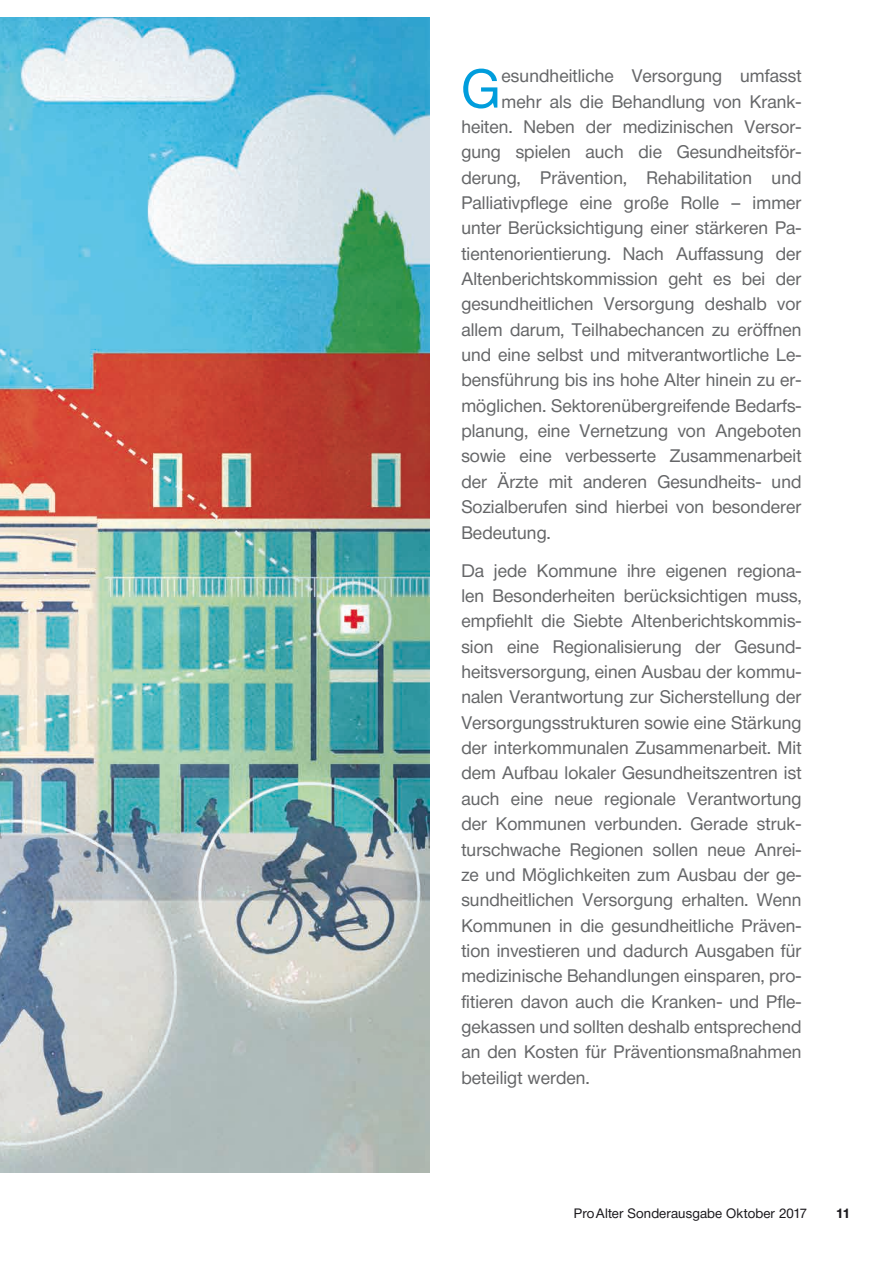
<style>
.page{position:relative;width:893px;height:1263px;background:#fff}
.page>*{position:absolute;margin:0;border:0;box-sizing:border-box;transform-origin:0 0}
.t1{font:53.85px "Neue Helvetica BQ";color:#009ddc}
.t2{font:18px/25.3px "Neue Helvetica BQ";letter-spacing:.005em;color:#656668;text-align:justify}
.t3{font:13.5px "Neue Helvetica BQ";letter-spacing:.01em;color:#1a181c}
.t4{font:700 13.5px "Neue Helvetica BQ";color:#1a181c}
</style>
<div class="page">
<img style="left:0;top:17px;width:429px;height:1155px">
<p class="t1" style="left:461px;top:55px;width:40px">G</p>
<p class="t2" style="left:502px;top:63px;width:301px">esundheitliche Versorgung umfasst</p>
<p class="t2" style="left:502px;top:88px;width:301px">mehr als die Behandlung von Krank-</p>
<p class="t2" style="left:461px;top:114px;width:341px">heiten. Neben der medizinischen Versor-</p>
<p class="t2" style="left:461px;top:139px;width:341px">gung spielen auch die Gesundheitsför-</p>
<p class="t2" style="left:461px;top:164px;width:342px">derung, Prävention, Rehabilitation und</p>
<p class="t2" style="left:461px;top:190px;width:342px">Palliativpflege eine große Rolle – immer</p>
<p class="t2" style="left:461px;top:215px;width:341px">unter Berücksichtigung einer stärkeren Pa-</p>
<p class="t2" style="left:461px;top:241px;width:342px">tientenorientierung. Nach Auffassung der</p>
<p class="t2" style="left:461px;top:266px;width:342px">Altenberichtskommission geht es bei der</p>
<p class="t2" style="left:461px;top:291px;width:342px">gesundheitlichen Versorgung deshalb vor</p>
<p class="t2" style="left:461px;top:317px;width:342px">allem darum, Teilhabechancen zu eröffnen</p>
<p class="t2" style="left:461px;top:342px;width:341px">und eine selbst und mitverantwortliche Le-</p>
<p class="t2" style="left:461px;top:367px;width:341px">bensführung bis ins hohe Alter hinein zu er-</p>
<p class="t2" style="left:461px;top:393px;width:341px">möglichen. Sektorenübergreifende Bedarfs-</p>
<p class="t2" style="left:461px;top:418px;width:342px">planung, eine Vernetzung von Angeboten</p>
<p class="t2" style="left:461px;top:443px;width:342px">sowie eine verbesserte Zusammenarbeit</p>
<p class="t2" style="left:461px;top:469px;width:342px">der Ärzte mit anderen Gesundheits- und</p>
<p class="t2" style="left:461px;top:494px;width:342px">Sozialberufen sind hierbei von besonderer</p>
<p class="t2" style="left:461px;top:519px;width:91px">Bedeutung.</p>
<p class="t2" style="left:461px;top:557px;width:342px">Da jede Kommune ihre eigenen regiona&shy;len Besonderheiten berücksichtigen muss, empfiehlt die Siebte Altenberichtskommis&shy;sion eine Regionalisierung der Gesund&shy;heitsversorgung, einen Ausbau der kommu&shy;nalen Verantwortung zur Sicherstellung der Versorgungsstrukturen sowie eine Stärkung der interkommunalen Zusammenarbeit. Mit dem Aufbau lokaler Gesundheitszentren ist auch eine neue regionale Verantwortung der Kommunen verbunden. Gerade struk&shy;turschwache Regionen sollen neue Anrei&shy;ze und Möglichkeiten zum Ausbau der ge&shy;sundheitlichen Versorgung erhalten. Wenn Kommunen in die gesundheitliche Präven&shy;tion investieren und dadurch Ausgaben für medizinische Behandlungen einsparen, pro&shy;fitieren davon auch die Kranken- und Pfle&shy;gekassen und sollten deshalb entsprechend an den Kosten für Präventionsmaßnahmen beteiligt werden.</p>
<p class="t3" style="left:574px;top:1205px;width:235px">ProAlter Sonderausgabe Oktober 2017</p>
<p class="t4" style="left:836px;top:1205px;width:16px">11</p>
</div>
